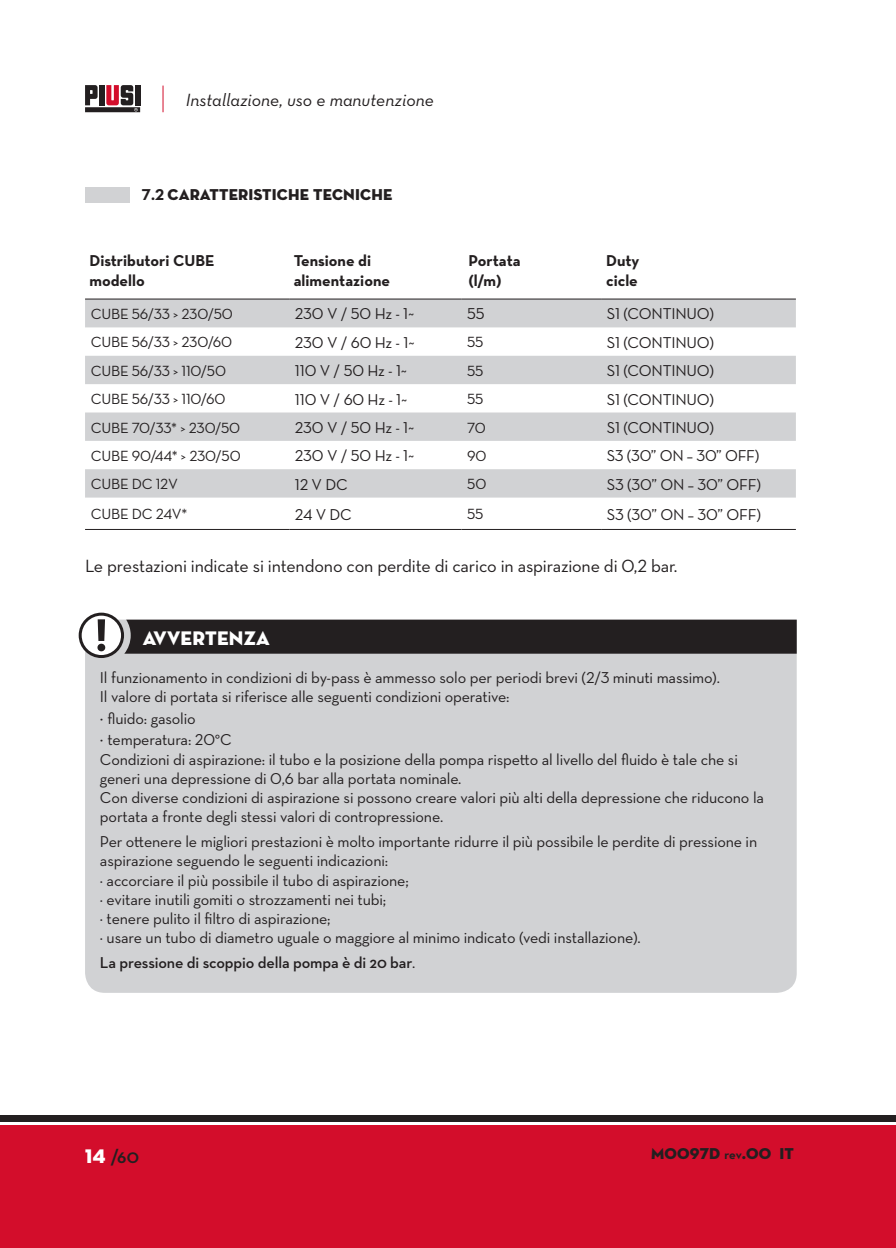
<style>
.page{position:relative;width:896px;height:1248px;background:#fff}
.page>*{position:absolute;margin:0;border:0;box-sizing:border-box;transform-origin:0 0}
.t1{font:20px "Neutraface Display Titling";letter-spacing:.01em;color:#fff}
.t2{font:700 20px "Neutraface Display";color:#231f20}
.t3{font:18px "Neutraface Text";letter-spacing:-.01em;color:#231f20}
.t4{font:18px "Neutraface Text Book Italic Alt";color:#231f20}
.t5{font:16px/19.2px "Neutraface Text";letter-spacing:-.01em;color:#231f20}
.t6{font:700 16px/20px "Neutraface Text";color:#231f20}
.t7{font:16px "Neutraface Display Titling";letter-spacing:.01em;color:#231f20}
.t8{font:600 16px "Neutraface Text";letter-spacing:-.01em;color:#231f20}
.t9{font:15px "Neutraface Text";letter-spacing:-.015em;color:#231f20}
.s1{font-family:"Neutraface Text";font-weight:700}
.s2{font-size:18px}
.s3{font-size:15px}
.s4{font-weight:400}
.s5{font-family:"Neutraface Display Titling";font-weight:400;color:#fff}
.s6{font-family:"Neutraface Display";font-weight:700}
</style>
<div class="page">
<div style="left:0;top:1124px;width:896px;height:123px;background:#d30d2b"></div>
<div style="left:0;top:1115px;width:896px;height:6px;background:#231f20"></div>
<div style="left:99px;top:85px;width:5px;height:20px;background:#231f20"></div>
<div style="left:135px;top:85px;width:5px;height:20px;background:#231f20"></div>
<svg style="left:85px;top:85px;width:13px;height:20px"></svg>
<div style="left:85px;top:107px;width:55px;height:5px;background:#231f20"></div>
<svg style="left:106px;top:85px;width:32px;height:26px"></svg>
<svg style="left:163px;top:86px;width:1px;height:26px"></svg>
<div style="left:85px;top:187px;width:44px;height:16px;background:#d1d2d4"></div>
<svg style="left:85px;top:299px;width:711px;height:198px;fill:#d1d2d4"></svg>
<hr style="left:85px;top:298px;width:204px;height:1px;background:#231f20">
<hr style="left:289px;top:298px;width:172px;height:1px;background:#231f20">
<hr style="left:461px;top:298px;width:140px;height:1px;background:#231f20">
<hr style="left:601px;top:298px;width:195px;height:1px;background:#231f20">
<hr style="left:85px;top:529px;width:204px;height:1px;background:#231f20">
<hr style="left:289px;top:529px;width:172px;height:1px;background:#231f20">
<hr style="left:461px;top:529px;width:140px;height:1px;background:#231f20">
<hr style="left:601px;top:529px;width:195px;height:1px;background:#231f20">
<div style="left:85px;top:658px;width:712px;height:334px;background:#d1d2d4"></div>
<svg style="left:79px;top:612px;width:718px;height:46px"></svg>
<p class="t4" style="left:186px;top:89px;width:249px">Installazione, uso e manutenzione</p>
<p class="t7" style="left:142px;top:184px;width:252px"><span class="s1">7.2</span> CARATTERISTICHE TECNICHE</p>
<p class="t6" style="left:89px;top:251px;width:127px">Distributori CUBE modello</p>
<p class="t6" style="left:294px;top:251px;width:98px">Tensione di alimentazione</p>
<p class="t6" style="left:468px;top:251px;width:54px">Portata (l/m)</p>
<p class="t6" style="left:606px;top:251px;width:35px">Duty cicle</p>
<p class="t9" style="left:91px;top:304px;width:144px">CUBE 56/33 &gt; 230/50</p>
<p class="t5" style="left:295px;top:304px;width:121px">230 V / 50 Hz - 1~</p>
<p class="t5" style="left:467px;top:304px;width:19px">55</p>
<p class="t5" style="left:607px;top:304px;width:109px">S1 (CONTINUO)</p>
<p class="t9" style="left:91px;top:333px;width:143px">CUBE 56/33 &gt; 230/60</p>
<p class="t5" style="left:295px;top:332px;width:121px">230 V / 60 Hz - 1~</p>
<p class="t9" style="left:467px;top:333px;width:18px">55</p>
<p class="t5" style="left:607px;top:332px;width:109px">S1 (CONTINUO)</p>
<p class="t9" style="left:91px;top:361px;width:137px">CUBE 56/33 &gt; 110/50</p>
<p class="t5" style="left:295px;top:361px;width:114px">110 V / 50 Hz - 1~</p>
<p class="t9" style="left:467px;top:361px;width:18px">55</p>
<p class="t5" style="left:607px;top:361px;width:109px">S1 (CONTINUO)</p>
<p class="t9" style="left:91px;top:389px;width:136px">CUBE 56/33 &gt; 110/60</p>
<p class="t5" style="left:295px;top:389px;width:114px">110 V / 60 Hz - 1~</p>
<p class="t9" style="left:467px;top:389px;width:18px">55</p>
<p class="t5" style="left:607px;top:389px;width:109px">S1 (CONTINUO)</p>
<p class="t9" style="left:91px;top:418px;width:151px">CUBE 70/33* &gt; 230/50</p>
<p class="t5" style="left:295px;top:417px;width:121px">230 V / 50 Hz - 1~</p>
<p class="t9" style="left:467px;top:418px;width:20px">70</p>
<p class="t5" style="left:607px;top:417px;width:109px">S1 (CONTINUO)</p>
<p class="t9" style="left:91px;top:446px;width:151px">CUBE 90/44* &gt; 230/50</p>
<p class="t5" style="left:295px;top:446px;width:121px">230 V / 50 Hz - 1~</p>
<p class="t9" style="left:467px;top:446px;width:21px">90</p>
<p class="t5" style="left:607px;top:446px;width:154px">S3 (30” ON – 30” OFF)</p>
<p class="t9" style="left:91px;top:474px;width:89px">CUBE DC 12V</p>
<p class="t5" style="left:295px;top:474px;width:54px">12 V DC</p>
<p class="t9" style="left:467px;top:474px;width:21px">50</p>
<p class="t5" style="left:607px;top:474px;width:156px">S3 (30” ON – 30” OFF)</p>
<p class="t9" style="left:91px;top:505px;width:98px">CUBE DC 24V*</p>
<p class="t5" style="left:295px;top:504px;width:58px">24 V DC</p>
<p class="t9" style="left:467px;top:505px;width:18px">55</p>
<p class="t5" style="left:607px;top:504px;width:156px">S3 (30” ON – 30” OFF)</p>
<p class="t3" style="left:85px;top:554px;width:594px">Le prestazioni indicate si intendono con perdite di carico in aspirazione di 0,2 bar.</p>
<p class="t1" style="left:143px;top:625px;width:128px">AVVERTENZA</p>
<p class="t5" style="left:100px;top:667px;width:621px">Il funzionamento in condizioni di by-pass è ammesso solo per periodi brevi (2/3 minuti massimo).<br>Il valore di portata si riferisce alle seguenti condizioni operative:</p>
<p class="t5" style="left:100px;top:707px;width:133px;line-height:21.6px"><span class="s2">¦</span> fluido: gasolio<br><span class="s2">¦</span> temperatura: 20<span class="s3">°</span>C</p>
<p class="t5" style="left:100px;top:749px;width:665px">Condizioni di aspirazione: il tubo e la posizione della pompa rispetto al livello del fluido è tale che si generi una depressione di 0,6 bar alla portata nominale.<br>Con diverse condizioni di aspirazione si possono creare valori più alti della depressione che riducono la portata a fronte degli stessi valori di contropressione.</p>
<p class="t5" style="left:100px;top:831px;width:659px">Per ottenere le migliori prestazioni è molto importante ridurre il più possibile le perdite di pressione in aspirazione seguendo le seguenti indicazioni:<br>¦ accorciare il più possibile il tubo di aspirazione;<br>¦ evitare inutili gomiti o strozzamenti nei tubi;<br>¦ tenere pulito il filtro di aspirazione;<br>¦ usare un tubo di diametro uguale o maggiore al minimo indicato (vedi installazione).</p>
<p class="t8" style="left:100px;top:952px;width:317px">La pressione di scoppio della pompa è di 20 bar<span class="s4">.</span></p>
<p class="t2" style="left:85px;top:1144px;width:56px"><span class="s5">14</span> /60</p>
<p class="t7" style="left:651px;top:1143px;width:144px">M0097D <span class="s6">rev</span>.00 IT</p>
</div>
